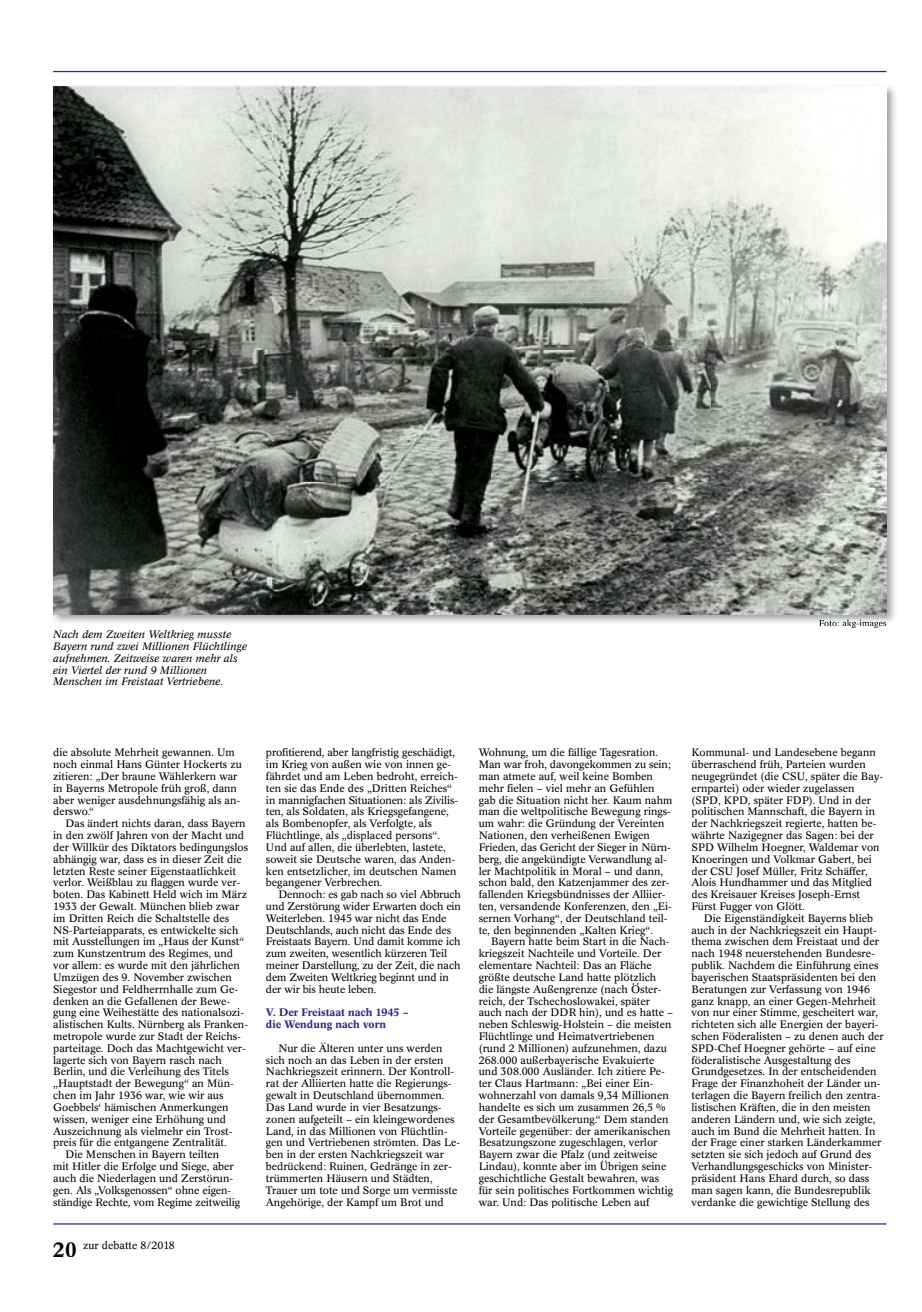
<style>
.page{position:relative;width:922px;height:1312px;background:#fff}
.page>*{position:absolute;margin:0;border:0;box-sizing:border-box;transform-origin:0 0}
.t1{font:10.62px/11.8px "Concorde BE";color:#000}
.t2{font:italic 10.62px/11.8px "Concorde BE";color:#000}
.t3{font:500 10.62px/11.9px "Concorde BE";color:#2f2483}
.s1{font-weight:500;font-size:20.62px}
</style>
<div class="page">
<hr style="left:53px;top:1222px;width:833px;height:2px;background:#2f2483">
<hr style="left:53px;top:71px;width:833px;height:1px;background:#2f2483">
<hr style="left:479px;top:983px;width:177px;height:1px;background:#000">
<hr style="left:479px;top:1160px;width:178px;height:1px;background:#000">
<img style="left:887px;top:86px;width:8px;height:38px">
<img style="left:53px;top:614px;width:41px;height:9px">
<img style="left:853px;top:124px;width:42px;height:501px">
<img style="left:94px;top:614px;width:759px;height:9px">
<img style="left:818px;top:619px;width:68px;height:6px">
<img style="left:53px;top:86px;width:833px;height:528px">
<p class="t2" style="left:53px;top:628px;width:195px">Nach dem Zweiten Weltkrieg musste Bayern rund zwei Millionen Flüchtlinge aufnehmen. Zeitweise waren mehr als ein Viertel der rund 9 Millionen Menschen im Freistaat Vertriebene.</p>
<p class="t1" style="left:53px;top:746px;width:190px">die absolute Mehrheit gewannen. Um noch einmal Hans Günter Hockerts zu zitieren: „Der braune Wählerkern war in Bayerns Metropole früh groß, dann aber weniger ausdehnungsfähig als an&shy;derswo.“</p>
<p class="t1" style="left:66px;top:817px;width:181px">Das ändert nichts daran, dass Bayern</p>
<p class="t1" style="left:53px;top:829px;width:192px">in den zwölf Jahren von der Macht und</p>
<p class="t1" style="left:53px;top:841px;width:196px">der Willkür des Diktators bedingungslos</p>
<p class="t1" style="left:53px;top:853px;width:190px">abhängig war, dass es in dieser Zeit die</p>
<p class="t1" style="left:53px;top:864px;width:184px">letzten Reste seiner Eigenstaatlichkeit</p>
<p class="t1" style="left:53px;top:876px;width:189px">verlor. Weißblau zu flaggen wurde ver-</p>
<p class="t1" style="left:53px;top:888px;width:195px">boten. Das Kabinett Held wich im März</p>
<p class="t1" style="left:53px;top:900px;width:187px">1933 der Gewalt. München blieb zwar</p>
<p class="t1" style="left:53px;top:912px;width:177px">im Dritten Reich die Schaltstelle des</p>
<p class="t1" style="left:53px;top:924px;width:187px">NS-Parteiapparats, es entwickelte sich</p>
<p class="t1" style="left:53px;top:935px;width:193px">mit Ausstellungen im „Haus der Kunst“</p>
<p class="t1" style="left:53px;top:947px;width:181px">zum Kunstzentrum des Regimes, und</p>
<p class="t1" style="left:53px;top:959px;width:188px">vor allem: es wurde mit den jährlichen</p>
<p class="t1" style="left:53px;top:971px;width:180px">Umzügen des 9. November zwischen</p>
<p class="t1" style="left:53px;top:983px;width:187px">Siegestor und Feldherrnhalle zum Ge-</p>
<p class="t1" style="left:53px;top:994px;width:178px">denken an die Gefallenen der Bewe-</p>
<p class="t1" style="left:53px;top:1006px;width:192px">gung eine Weihestätte des nationalsozi-</p>
<p class="t1" style="left:53px;top:1018px;width:196px">alistischen Kults. Nürnberg als Franken-</p>
<p class="t1" style="left:53px;top:1030px;width:189px">metropole wurde zur Stadt der Reichs-</p>
<p class="t1" style="left:53px;top:1042px;width:194px">parteitage. Doch das Machtgewicht ver-</p>
<p class="t1" style="left:53px;top:1053px;width:170px">lagerte sich von Bayern rasch nach</p>
<p class="t1" style="left:53px;top:1065px;width:177px">Berlin, und die Verleihung des Titels</p>
<p class="t1" style="left:53px;top:1077px;width:182px">„Hauptstadt der Bewegung“ an Mün-</p>
<p class="t1" style="left:53px;top:1089px;width:172px">chen im Jahr 1936 war, wie wir aus</p>
<p class="t1" style="left:53px;top:1101px;width:177px">Goebbels‘ hämischen Anmerkungen</p>
<p class="t1" style="left:53px;top:1113px;width:174px">wissen, weniger eine Erhöhung und</p>
<p class="t1" style="left:53px;top:1124px;width:181px">Auszeichnung als vielmehr ein Trost-</p>
<p class="t1" style="left:53px;top:1136px;width:175px">preis für die entgangene Zentralität.</p>
<p class="t1" style="left:66px;top:1148px;width:155px">Die Menschen in Bayern teilten</p>
<p class="t1" style="left:53px;top:1160px;width:182px">mit Hitler die Erfolge und Siege, aber</p>
<p class="t1" style="left:53px;top:1172px;width:181px">auch die Niederlagen und Zerstörun-</p>
<p class="t1" style="left:53px;top:1183px;width:179px">gen. Als „Volksgenossen“ ohne eigen-</p>
<p class="t1" style="left:53px;top:1195px;width:188px">ständige Rechte, vom Regime zeitweilig</p>
<p class="t1" style="left:53px;top:1239px;width:123px"><span class="s1">20</span> zur debatte 8/2018</p>
<p class="t1" style="left:266px;top:746px;width:194px">profitierend, aber langfristig geschädigt, im Krieg von außen wie von innen ge&shy;fährdet und am Leben bedroht, erreich&shy;ten sie das Ende des „Dritten Reiches“ in mannigfachen Situationen: als Zivilis&shy;ten, als Soldaten, als Kriegsgefangene, als Bombenopfer, als Verfolgte, als Flüchtlinge, als „displaced persons“.<br>Und auf allen, die überlebten, lastete, soweit sie Deutsche waren, das Anden&shy;ken entsetzlicher, im deutschen Namen begangener Verbrechen.</p>
<p class="t1" style="left:266px;top:888px;width:196px;text-indent:12px">Dennoch: es gab nach so viel Abbruch und Zerstörung wider Erwarten doch ein Weiterleben. 1945 war nicht das Ende Deutschlands, auch nicht das Ende des Freistaats Bayern. Und damit komme ich zum zweiten, wesentlich kürzeren Teil meiner Darstellung, zu der Zeit, die nach dem Zweiten Weltkrieg beginnt und in der wir bis heute leben.</p>
<p class="t3" style="left:266px;top:1006px;width:144px">V. Der Freistaat nach 1945 – die Wendung nach vorn</p>
<p class="t1" style="left:266px;top:1042px;width:196px;text-indent:12px">Nur die Älteren unter uns werden sich noch an das Leben in der ersten Nachkriegszeit erinnern. Der Kontroll&shy;rat der Alliierten hatte die Regierungs&shy;gewalt in Deutschland übernommen.<br>Das Land wurde in vier Besatzungs&shy;zonen aufgeteilt – ein kleingewordenes Land, in das Millionen von Flüchtlin&shy;gen und Vertriebenen strömten. Das Le&shy;ben in der ersten Nachkriegszeit war bedrückend: Ruinen, Gedränge in zer&shy;trümmerten Häusern und Städten, Trauer um tote und Sorge um vermisste Angehörige, der Kampf um Brot und</p>
<p class="t1" style="left:478px;top:746px;width:195px">Wohnung, um die fällige Tagesration.<br>Man war froh, davongekommen zu sein; man atmete auf, weil keine Bomben mehr fielen – viel mehr an Gefühlen gab die Situation nicht her. Kaum nahm man die weltpolitische Bewegung rings&shy;um wahr: die Gründung der Vereinten Nationen, den verheißenen Ewigen Frieden, das Gericht der Sieger in Nürn&shy;berg, die angekündigte Verwandlung al&shy;ler Machtpolitik in Moral – und dann, schon bald, den Katzenjammer des zer&shy;fallenden Kriegsbündnisses der Alliier&shy;ten, versandende Konferenzen, den „Ei&shy;sernen Vorhang“, der Deutschland teil&shy;te, den beginnenden „Kalten Krieg“.</p>
<p class="t1" style="left:478px;top:935px;width:196px;text-indent:12px">Bayern hatte beim Start in die Nach&shy;kriegszeit Nachteile und Vorteile. Der elementare Nachteil: Das an Fläche größte deutsche Land hatte plötzlich die längste Außengrenze (nach Öster&shy;reich, der Tschechoslowakei, später auch nach der DDR hin), und es hatte – neben Schleswig-Holstein – die meisten Flüchtlinge und Heimatvertriebenen (rund 2 Millionen) aufzunehmen, dazu 268.000 außerbayerische Evakuierte und 308.000 Ausländer. Ich zitiere Pe&shy;ter Claus Hartmann: „Bei einer Ein&shy;wohnerzahl von damals 9,34 Millionen handelte es sich um zusammen 26,5 % der Gesamtbevölkerung.“ Dem standen Vorteile gegenüber: der amerikanischen Besatzungszone zugeschlagen, verlor Bayern zwar die Pfalz (und zeitweise Lindau), konnte aber im Übrigen seine geschichtliche Gestalt bewahren, was für sein politisches Fortkommen wichtig war. Und: Das politische Leben auf</p>
<p class="t1" style="left:691px;top:746px;width:193px">Kommunal- und Landesebene begann überraschend früh, Parteien wurden neugegründet (die CSU, später die Bay&shy;ernpartei) oder wieder zugelassen (SPD, KPD, später FDP). Und in der politischen Mannschaft, die Bayern in der Nachkriegszeit regierte, hatten be&shy;währte Nazigegner das Sagen: bei der SPD Wilhelm Hoegner, Waldemar von Knoeringen und Volkmar Gabert, bei der CSU Josef Müller, Fritz Schäffer, Alois Hundhammer und das Mitglied des Kreisauer Kreises Joseph-Ernst Fürst Fugger von Glött.</p>
<p class="t1" style="left:691px;top:912px;width:194px;text-indent:12px">Die Eigenständigkeit Bayerns blieb auch in der Nachkriegszeit ein Haupt&shy;thema zwischen dem Freistaat und der nach 1948 neuerstehenden Bundesre&shy;publik. Nachdem die Einführung eines bayerischen Staatspräsidenten bei den Beratungen zur Verfassung von 1946 ganz knapp, an einer Gegen-Mehrheit von nur einer Stimme, gescheitert war, richteten sich alle Energien der bayeri&shy;schen Föderalisten – zu denen auch der SPD-Chef Hoegner gehörte – auf eine föderalistische Ausgestaltung des Grundgesetzes. In der entscheidenden Frage der Finanzhoheit der Länder un&shy;terlagen die Bayern freilich den zentra&shy;listischen Kräften, die in den meisten anderen Ländern und, wie sich zeigte, auch im Bund die Mehrheit hatten. In der Frage einer starken Länderkammer setzten sie sich jedoch auf Grund des Verhandlungsgeschicks von Minister&shy;präsident Hans Ehard durch, so dass man sagen kann, die Bundesrepublik verdanke die gewichtige Stellung des</p>
</div>
